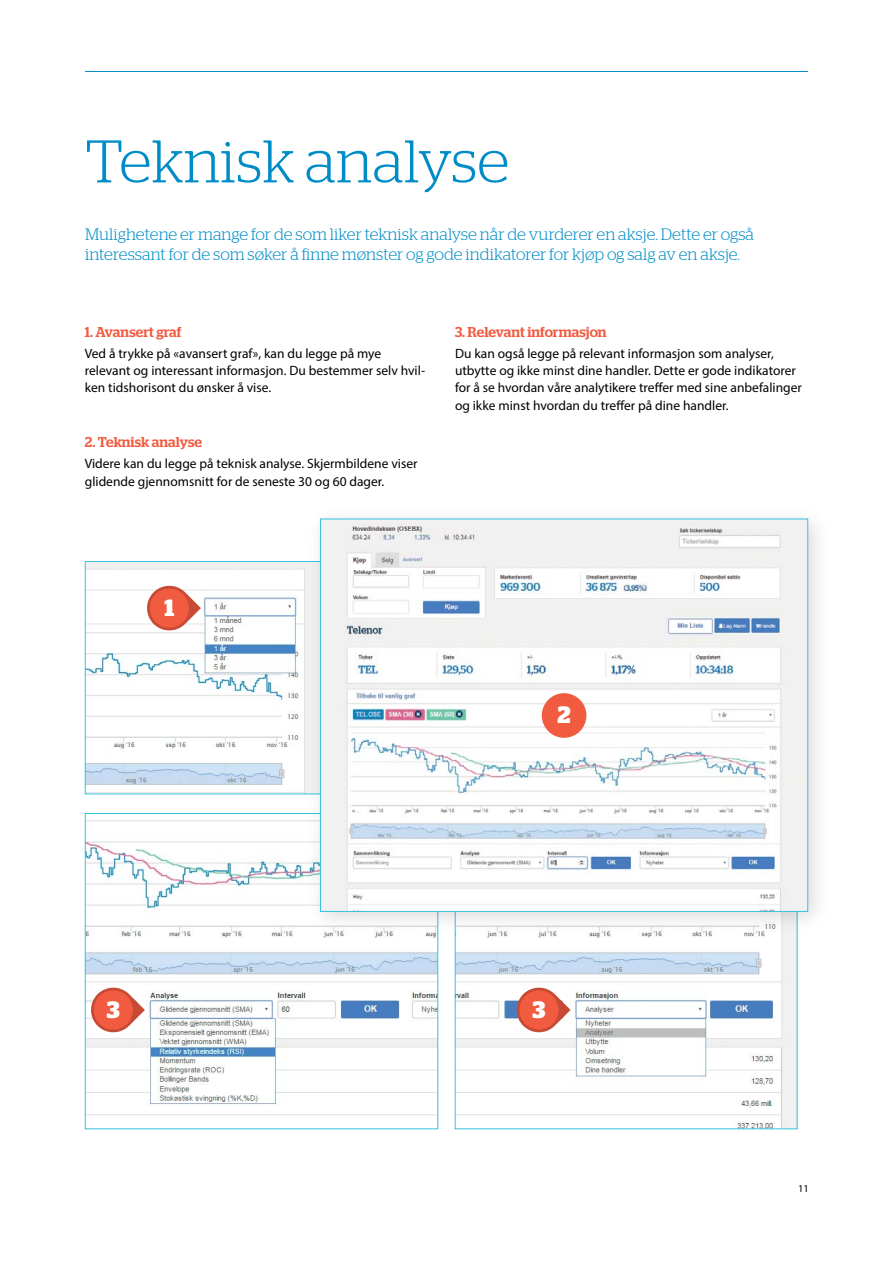
<style>
.page{position:relative;width:893px;height:1263px;background:#fff}
.page>*{position:absolute;margin:0;border:0;box-sizing:border-box;transform-origin:0 0}
.t1{font:300 60px "Stag";letter-spacing:.005em;color:#008dc7}
.t2{font:700 23.7px "Stag";color:#fff}
.t3{font:300 16.5px/20.2px "Stag";letter-spacing:.005em;color:#008dc7}
.t4{font:500 14.25px "Stag";letter-spacing:.005em;color:#f15b40}
.t5{font:13.5px/17.2px "Myriad Pro";color:#000}
.t6{font:10.5px "Myriad Pro";color:#000}
</style>
<div class="page">
<img style="left:87px;top:820px;width:349px;height:295px">
<img style="left:457px;top:935px;width:338px;height:192px">
<hr style="left:85px;top:71px;width:723px;height:1px;background:#008dc7">
<img style="left:87px;top:563px;width:219px;height:229px">
<div style="left:306px;top:504px;width:525px;height:431px;background:#000;opacity:.15"></div>
<img style="left:322px;top:521px;width:484px;height:389px">
<svg style="left:145px;top:584px;width:56px;height:49px"></svg>
<div style="left:542px;top:693px;width:44px;height:45px;background:#f15b40;border-radius:50%"></div>
<svg style="left:89px;top:985px;width:56px;height:49px"></svg>
<svg style="left:514px;top:985px;width:57px;height:49px"></svg>
<h1 class="t1" style="left:85px;top:127px;width:426px">Teknisk analyse</h1>
<p class="t3" style="left:85px;top:224px;width:671px">Mulighetene er mange for de som liker teknisk analyse når de vurderer en aksje. Dette er også interessant for de som søker å finne mønster og gode indikatorer for kjøp og salg av en aksje.</p>
<p class="t4" style="left:85px;top:323px;width:98px">1. Avansert graf</p>
<p class="t5" style="left:85px;top:344px;width:342px">Ved å trykke på «avansert graf», kan du legge på mye relevant og interessant informasjon. Du bestemmer selv hvil&shy;ken tidshorisont du ønsker å vise.</p>
<p class="t4" style="left:85px;top:434px;width:119px">2. Teknisk analyse</p>
<p class="t5" style="left:85px;top:455px;width:334px">Videre kan du legge på teknisk analyse. Skjermbildene viser glidende gjennomsnitt for de seneste 30 og 60 dager.</p>
<p class="t4" style="left:455px;top:323px;width:153px">3. Relevant informasjon</p>
<p class="t5" style="left:455px;top:344px;width:348px">Du kan også legge på relevant informasjon som analyser, utbytte og ikke minst dine handler. Dette er gode indikatorer for å se hvordan våre analytikere treffer med sine anbefalinger og ikke minst hvordan du treffer på dine handler.</p>
<h2 class="t2" style="left:164px;top:594px;width:11px">1</h2>
<h2 class="t2" style="left:557px;top:701px;width:15px">2</h2>
<h2 class="t2" style="left:107px;top:996px;width:15px">3</h2>
<h2 class="t2" style="left:532px;top:996px;width:15px">3</h2>
<p class="t6" style="left:798px;top:1182px;width:12px">11</p>
</div>
